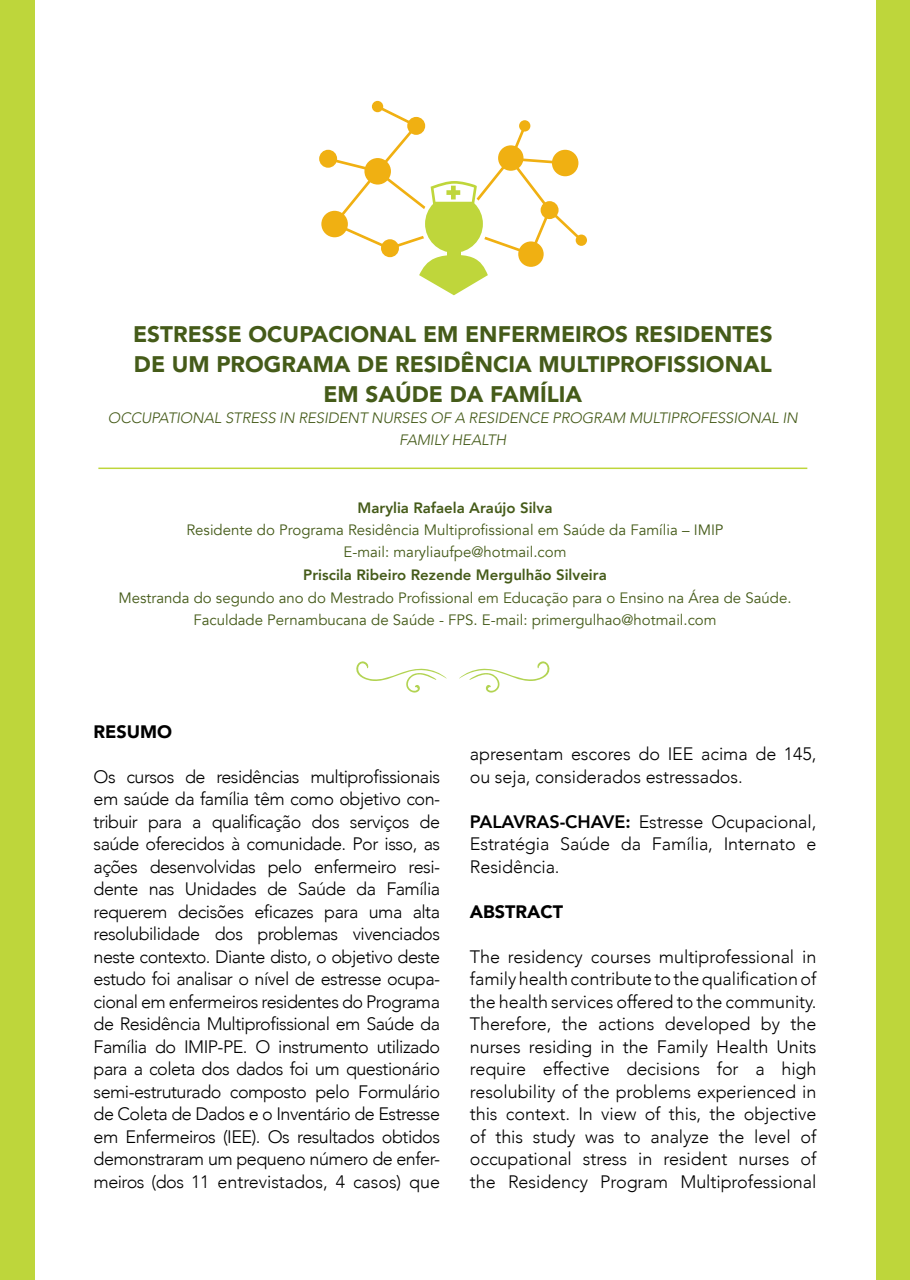
<style>
.page{position:relative;width:910px;height:1280px;background:#fff}
.page>*{position:absolute;margin:0;border:0;box-sizing:border-box;transform-origin:0 0}
.Título{font:900 22.5px/30px "Avenir";color:#455b19;text-align:center}
.Corpo_de_texto_-_ini{font:300 18px/22.5px "Avenir";letter-spacing:-.005em;color:#000;text-align:justify}
.Corpo_de_texto_inici{font:300 18px/22.5px "Avenir";letter-spacing:-.005em;color:#000;text-align:justify}
.Título_2{font:900 18px "Avenir";color:#000}
.Corpotxt_autor{font:15px "Avenir";color:#455b19}
.Subtítulo{font:italic 300 15px/21.6px "Avenir";letter-spacing:-.01em;color:#455b19;text-align:center}
.nome_autor{font:800 15px "Avenir";color:#455b19}
.s1{font-weight:800}
</style>
<div class="page">
<div style="left:0;top:0;width:34px;height:1280px;background:#bed63b"></div>
<div style="left:876px;top:0;width:34px;height:1280px;background:#bed63b"></div>
<svg style="left:459px;top:661px;width:91px;height:32px"></svg>
<svg style="left:356px;top:661px;width:91px;height:32px"></svg>
<hr style="left:98px;top:468px;width:709px;height:1px;background:#bed63b">
<div style="left:576px;top:235px;width:11px;height:11px;background:#f0b012;border-radius:50%"></div>
<div style="left:372px;top:101px;width:11px;height:11px;background:#f0b012;border-radius:50%"></div>
<div style="left:319px;top:150px;width:18px;height:18px;background:#f0b012;border-radius:50%"></div>
<div style="left:321px;top:211px;width:27px;height:26px;background:#f0b012;border-radius:50%"></div>
<svg style="left:328px;top:105px;width:254px;height:190px"></svg>
<p class="Título" style="left:133px;top:318px;width:641px">ESTRESSE OCUPACIONAL EM ENFERMEIROS RESIDENTES<br>DE UM PROGRAMA DE RESIDÊNCIA MULTIPROFISSIONAL<br>EM SAÚDE DA FAMÍLIA</p>
<p class="Subtítulo" style="left:108px;top:407px;width:691px">OCCUPATIONAL STRESS IN RESIDENT NURSES OF A RESIDENCE PROGRAM MULTIPROFESSIONAL IN<br>FAMILY HEALTH</p>
<p class="nome_autor" style="left:358px;top:496px;width:196px">Marylia Rafaela Araújo Silva</p>
<p class="Corpotxt_autor" style="left:186px;top:521px;width:539px">Residente do Programa Residência Multiprofissional em Saúde da Família – IMIP</p>
<p class="Corpotxt_autor" style="left:343px;top:543px;width:225px">E-mail: maryliaufpe@hotmail.com</p>
<p class="nome_autor" style="left:303px;top:563px;width:305px">Priscila Ribeiro Rezende Mergulhão Silveira</p>
<p class="Corpotxt_autor" style="left:118px;top:588px;width:674px">Mestranda do segundo ano do Mestrado Profissional em Educação para o Ensino na Área de Saúde.</p>
<p class="Corpotxt_autor" style="left:193px;top:611px;width:525px">Faculdade Pernambucana de Saúde - FPS. E-mail: primergulhao@hotmail.com</p>
<p class="Título_2" style="left:94px;top:716px;width:80px">RESUMO</p>
<p class="Corpo_de_texto_-_ini" style="left:94px;top:765px;width:348px">Os cursos de residências multiprofissionais em saúde da família têm como objetivo con&shy;tribuir para a qualificação dos serviços de saúde oferecidos à comunidade. Por isso, as ações desenvolvidas pelo enfermeiro resi&shy;dente nas Unidades de Saúde da Família requerem decisões eficazes para uma alta resolubilidade dos problemas vivenciados neste contexto. Diante disto, o objetivo deste estudo foi analisar o nível de estresse ocupa&shy;cional em enfermeiros residentes do Programa de Residência Multiprofissional em Saúde da Família do IMIP-PE. O instrumento utilizado para a coleta dos dados foi um questionário semi-estruturado composto pelo Formulário de Coleta de Dados e o Inventário de Estresse em Enfermeiros (IEE). Os resultados obtidos demonstraram um pequeno número de enfer&shy;meiros (dos 11 entrevistados, 4 casos) que</p>
<p class="Corpo_de_texto_-_ini" style="left:470px;top:743px;width:348px">apresentam escores do IEE acima de 145, ou seja, considerados estressados.</p>
<p class="Corpo_de_texto_-_ini" style="left:470px;top:810px;width:348px"><span class="s1">PALAVRAS-CHAVE:</span> Estresse Ocupacional, Estratégia Saúde da Família, Internato e Residência.</p>
<p class="Título_2" style="left:470px;top:896px;width:95px">ABSTRACT</p>
<p class="Corpo_de_texto_inici" style="left:470px;top:945px;width:348px">The residency courses multiprofessional in family health contribute to the qualification of the health services offered to the community.<br>Therefore, the actions developed by the nurses residing in the Family Health Units require effective decisions for a high resolubility of the problems experienced in this context. In view of this, the objective of this study was to analyze the level of occupational stress in resident nurses of the Residency Program Multiprofessional</p>
</div>
